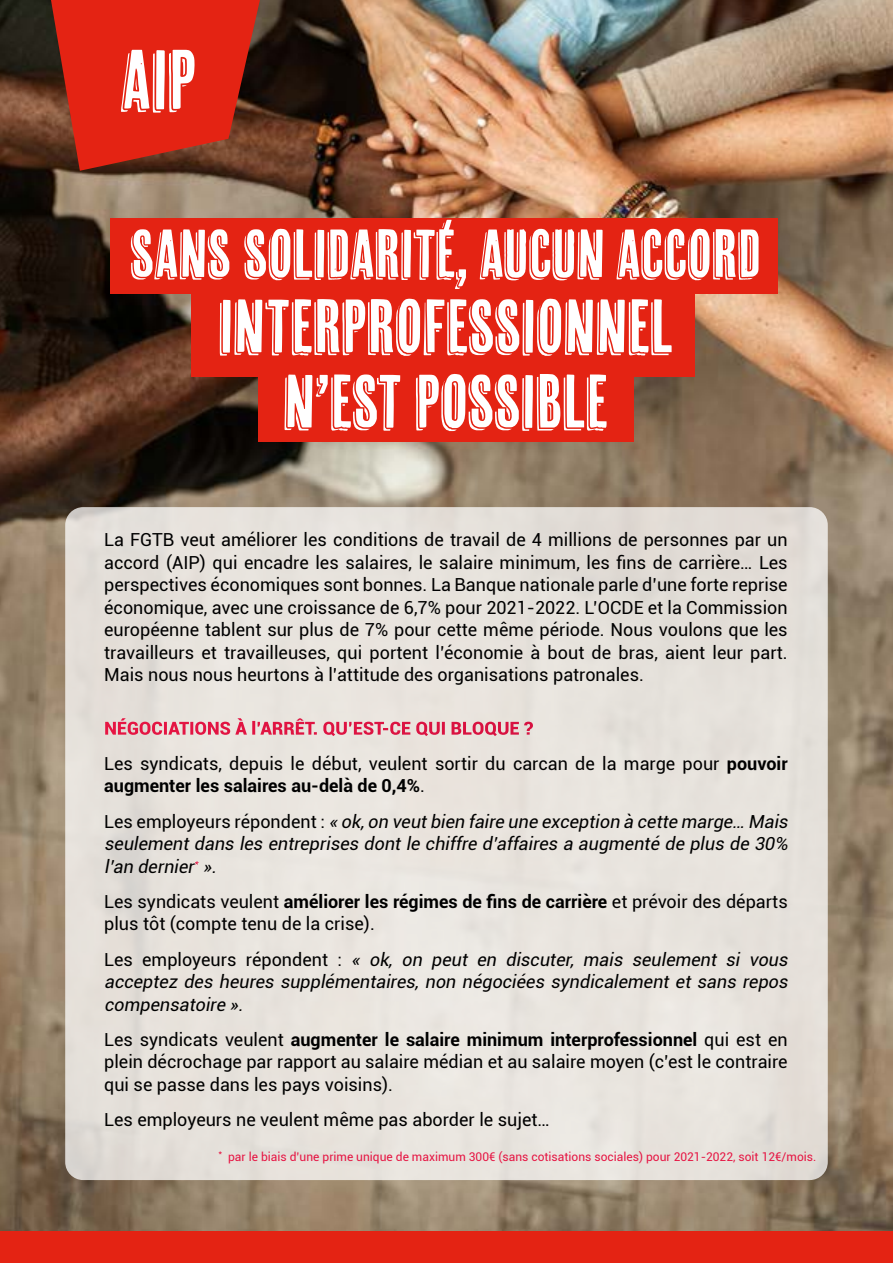
<style>
.page{position:relative;width:893px;height:1263px;background:#fff}
.page>*{position:absolute;margin:0;border:0;box-sizing:border-box;transform-origin:0 0}
.t1{font:84px "Cheap Pine";color:#fff}
.t2{font:75px/75.3px "Cheap Pine";color:#fff;text-align:center}
.t3{font:67.5px "Cheap Pine";color:#fff}
.t4{font:18px/22.5px "Roboto";color:#000;text-align:justify}
.t5{font:italic 18px/22.5px "Roboto";color:#000}
.t6{font:12px "Roboto";color:#e61543}
.s1{font-weight:900;color:#fff}
.s2{font-weight:700}
.s3{font-weight:700;font-style:normal}
.s4{font-style:normal}
</style>
<div class="page">
<img style="left:0;top:0;width:893px;height:1231px">
<div style="left:191px;top:285px;width:504px;height:92px;background:#e42313"></div>
<div style="left:111px;top:218px;width:667px;height:75px;background:#e42313"></div>
<div style="left:258px;top:366px;width:376px;height:76px;background:#e42313"></div>
<svg style="left:51px;top:0;width:209px;height:171px;background:#c32615"></svg>
<div style="left:65px;top:507px;width:763px;height:673px;background:#e8e3dd;border-radius:18px"></div>
<div style="left:0;top:1231px;width:893px;height:32px;background:#e42313"></div>
<h1 class="t1" style="left:122px;top:34px;width:77px">AIP</h1>
<h3 class="t3" style="left:131px;top:217px;width:632px">SANS SOLIDARITÉ, AUCUN ACCORD</h3>
<h2 class="t2" style="left:219px;top:289px;width:456px">INTERPROFESSIONNEL<br>N’EST POSSIBLE</h2>
<p class="t4" style="left:104px;top:528px;width:685px">La FGTB veut améliorer les conditions de travail de 4 millions de personnes par un accord (AIP) qui encadre les salaires, le salaire minimum, les fins de carrière… Les perspectives économiques sont bonnes. La Banque nationale parle d’une forte reprise économique, avec une croissance de 6,7% pour 2021-2022. L’OCDE et la Commission européenne tablent sur plus de 7% pour cette même période. Nous voulons que les travailleurs et travailleuses, qui portent l’économie à bout de bras, aient leur part.<br>Mais nous nous heurtons à l’attitude des organisations patronales.</p>
<p class="t4" style="left:104px;top:710px;width:685px;line-height:35.2px"><span class="s1">NÉGOCIATIONS À l’ARRÊT. QU’EST-CE QUI BLOQUE ?<br></span>Les syndicats, depuis le début, veulent sortir du carcan de la marge pour <span class="s2">pouvoir</span></p>
<p class="t5" style="left:104px;top:768px;width:689px;line-height:35.2px"><span class="s3">augmenter les salaires au-delà de 0,4%</span><span class="s4">.<br>L e s e m p l o y e u r s r é p o n d e n t :</span> « ok,on veutbien faire une exception à cette marge… Mais</p>
<p class="t5" style="left:104px;top:832px;width:689px">seulement dans les entreprises dont le chiffre d’affaires a augmenté de plus de 30% l’an dernier<sup>*</sup> ».</p>
<p class="t4" style="left:104px;top:890px;width:685px">Les syndicats veulent <span class="s2">améliorer les régimes de fins de carrière</span> et prévoir des départs plus tôt (compte tenu de la crise).</p>
<p class="t5" style="left:104px;top:947px;width:689px;text-align:justify"><span class="s4">L e s e m p l o y e u r s r é p o n d e n t :</span> « ok, on peut en discuter, mais seulement si vous acceptez des heures supplémentaires, non négociées syndicalement et sans repos compensatoire ».</p>
<p class="t4" style="left:104px;top:1028px;width:685px">Les syndicats veulent <span class="s2">augmenter le salaire minimum interprofessionnel</span> qui est en plein décrochage par rapport au salaire médian et au salaire moyen (c’est le contraire qui se passe dans les pays voisins).</p>
<p class="t4" style="left:104px;top:1108px;width:447px">Les employeurs ne veulent même pas aborder le sujet…</p>
<p class="t6" style="left:218px;top:1148px;width:599px"><sup>*</sup> par le biais d’une prime unique de maximum 300€ (sans cotisations sociales) pour 2021-2022, soit 12€/mois.</p>
</div>
